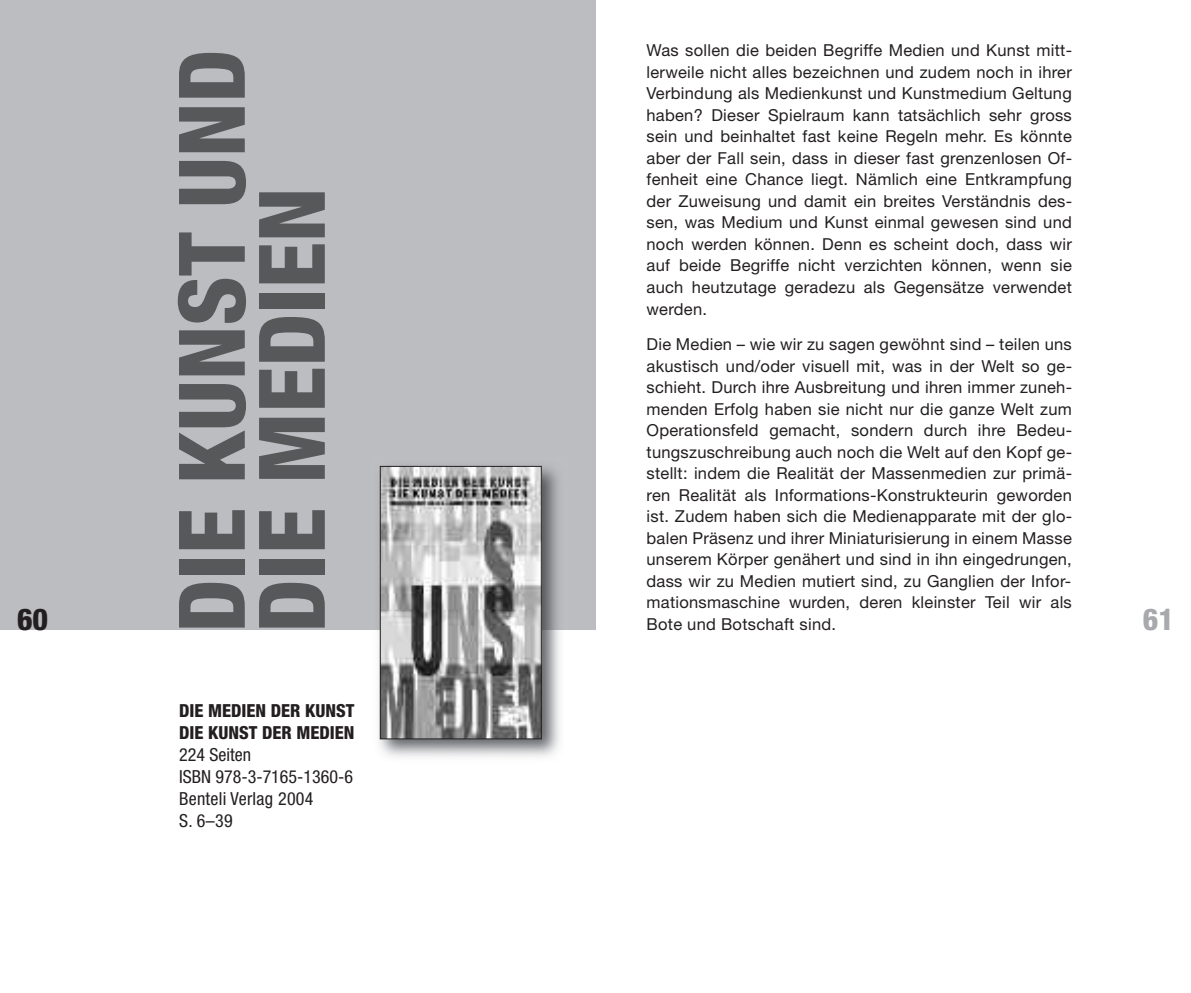
<style>
.page{position:relative;width:1191px;height:993px;background:#fff}
.page>*{position:absolute;margin:0;border:0;box-sizing:border-box;transform-origin:0 0}
.t1{font:800 condensed 92px "Helvetica Neue";color:#57585a}
.t2{font:800 condensed 30px "Helvetica Neue";color:#a8a9ad}
.t3{font:800 condensed 30px "Helvetica Neue";color:#231f20}
.t4{font:condensed 18px/22px "Helvetica Neue";color:#231f20}
.t5{font:800 condensed 18px/22px "Helvetica Neue";color:#231f20}
.t6{font:16.4px/21.4px "Helvetica Neue";letter-spacing:.015em;color:#231f20;text-align:justify}
</style>
<div class="page">
<div style="left:0;top:0;width:595px;height:629px;background:#bcbdc0"></div>
<img style="left:371px;top:465px;width:196px;height:292px">
<img style="left:382px;top:468px;width:157px;height:269px">
<div style="left:380px;top:466px;width:161px;height:273px;border:1px solid #231f20"></div>
<h2 class="t3" style="left:17px;top:608px;width:33px">60</h2>
<h1 class="t1" style="left:179px;top:632px;width:584px;rotate:-90deg">DIE KUNST UND</h1>
<h1 class="t1" style="left:259px;top:632px;width:446px;rotate:-90deg">DIE MEDIEN</h1>
<p class="t5" style="left:179px;top:701px;width:177px">DIE MEDIEN DER KUNST<br>DIE KUNST DER MEDIEN</p>
<p class="t4" style="left:179px;top:745px;width:175px">224 Seiten<br>ISBN 978-3-7165-1360-6<br>Benteli Verlag 2004<br>S. 6–39</p>
<p class="t6" style="left:646px;top:41px;width:427px">Was sollen die beiden Begriffe Medien und Kunst mitt&shy;lerweile nicht alles bezeichnen und zudem noch in ihrer Verbindung als Medienkunst und Kunstmedium Geltung haben? Dieser Spielraum kann tatsächlich sehr gross sein und beinhaltet fast keine Regeln mehr. Es könnte aber der Fall sein, dass in dieser fast grenzenlosen Of&shy;fenheit eine Chance liegt. Nämlich eine Entkrampfung der Zuweisung und damit ein breites Verständnis des&shy;sen, was Medium und Kunst einmal gewesen sind und noch werden können. Denn es scheint doch, dass wir auf beide Begriffe nicht verzichten können, wenn sie auch heutzutage geradezu als Gegensätze verwendet werden.</p>
<p class="t6" style="left:646px;top:335px;width:427px">Die Medien – wie wir zu sagen gewöhnt sind – teilen uns akustisch und/oder visuell mit, was in der Welt so ge&shy;schieht. Durch ihre Ausbreitung und ihren immer zuneh&shy;menden Erfolg haben sie nicht nur die ganze Welt zum Operationsfeld gemacht, sondern durch ihre Bedeu&shy;tungszuschreibung auch noch die Welt auf den Kopf ge&shy;stellt: indem die Realität der Massenmedien zur primä&shy;ren Realität als Informations-Konstrukteurin geworden ist. Zudem haben sich die Medienapparate mit der glo&shy;balen Präsenz und ihrer Miniaturisierung in einem Masse unserem Körper genähert und sind in ihn eingedrungen, dass wir zu Medien mutiert sind, zu Ganglien der Infor&shy;mationsmaschine wurden, deren kleinster Teil wir als</p>
<p class="t6" style="left:646px;top:614px;width:191px">Bote und Botschaft sind.</p>
<h2 class="t2" style="left:1142px;top:608px;width:33px">61</h2>
</div>
